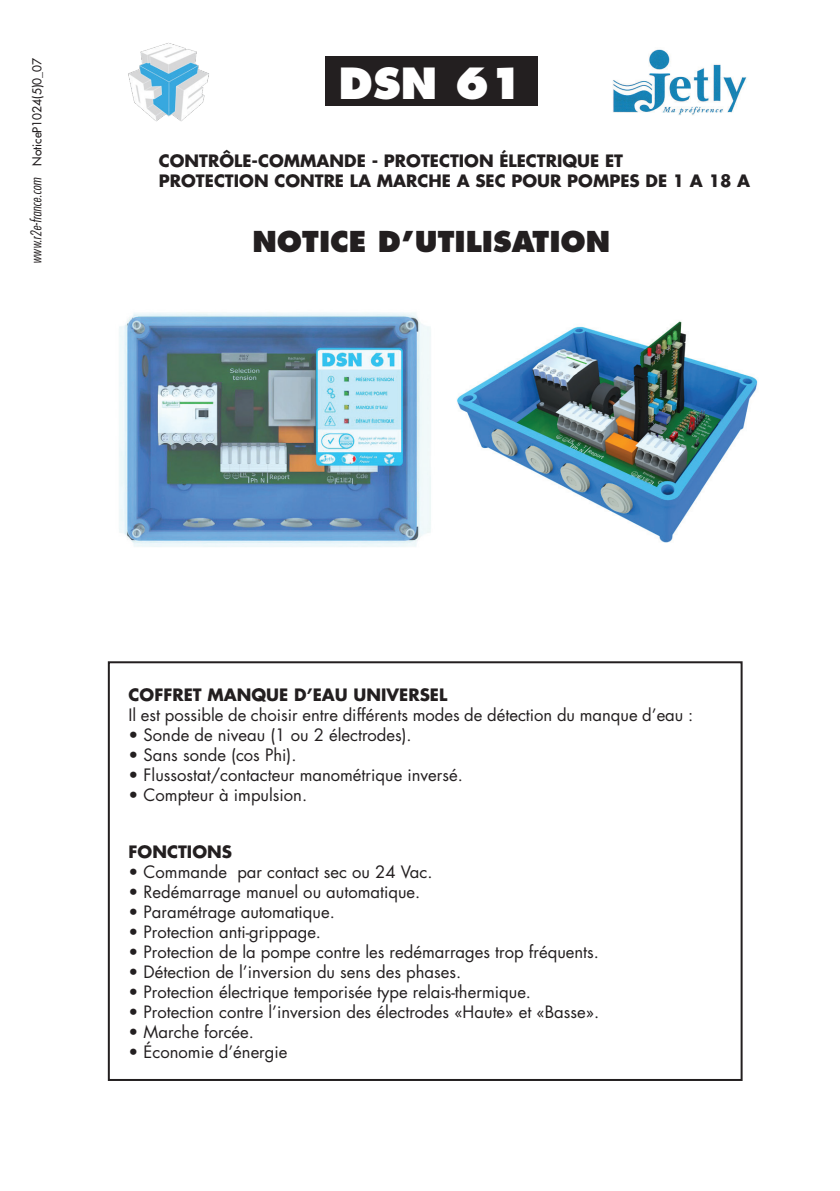
<style>
.page{position:relative;width:840px;height:1191px;background:#fff}
.page>*{position:absolute;margin:0;border:0;box-sizing:border-box;transform-origin:0 0}
.t1{font:800 41.8px "Futura Std";color:#fff}
.t2{font:800 28px "Futura Std";color:#231f20}
.t3{font:16.6px "Futura Std";color:#231f20}
.t4{font:700 16.6px/20px "Futura Std";color:#231f20}
.t5{font:italic 300 condensed 14.6px "Futura Std";color:#231f20}
.s1{font-weight:500;font-style:normal;font-stretch:normal;font-size:12px}
</style>
<div class="page">
<div style="left:325px;top:57px;width:212px;height:49px;background:#231f20"></div>
<img style="left:613px;top:49px;width:134px;height:66px">
<img style="left:128px;top:43px;width:81px;height:79px">
<div style="left:108px;top:661px;width:634px;height:420px;border:2px solid #231f20"></div>
<img style="left:119px;top:312px;width:312px;height:235px">
<img style="left:457px;top:320px;width:301px;height:223px">
<p class="t5" style="left:27px;top:264px;width:207px;rotate:-90deg">www.r2e-france.com <span class="s1">NoticeP1024(5)0_07</span></p>
<h1 class="t1" style="left:338px;top:56px;width:187px">DSN 61</h1>
<p class="t4" style="left:159px;top:150px;width:592px">CONTRÔLE-COMMANDE - PROTECTION ÉLECTRIQUE ET<br>PROTECTION CONTRE LA MARCHE A SEC POUR POMPES DE 1 A 18 A</p>
<h2 class="t2" style="left:252px;top:224px;width:359px">NOTICE D’UTILISATION</h2>
<p class="t4" style="left:128px;top:685px;width:320px">COFFRET MANQUE D’EAU UNIVERSEL</p>
<p class="t3" style="left:128px;top:704px;width:565px">Il est possible de choisir entre différents modes de détection du manque d’eau :</p>
<p class="t3" style="left:128px;top:724px;width:284px">• Sonde de niveau (1 ou 2 électrodes).</p>
<p class="t3" style="left:128px;top:744px;width:169px">• Sans sonde (cos Phi).</p>
<p class="t3" style="left:128px;top:764px;width:335px">• Flussostat/contacteur manométrique inversé.</p>
<p class="t3" style="left:128px;top:784px;width:180px">• Compteur à impulsion.</p>
<p class="t4" style="left:128px;top:841px;width:105px">FONCTIONS</p>
<p class="t3" style="left:128px;top:861px;width:305px">• Commande par contact sec ou 24 Vac.</p>
<p class="t3" style="left:128px;top:881px;width:293px">• Redémarrage manuel ou automatique.</p>
<p class="t3" style="left:128px;top:901px;width:208px">• Paramétrage automatique.</p>
<p class="t3" style="left:128px;top:921px;width:194px">• Protection anti-grippage.</p>
<p class="t3" style="left:128px;top:941px;width:471px">• Protection de la pompe contre les redémarrages trop fréquents.</p>
<p class="t3" style="left:128px;top:961px;width:334px">• Détection de l’inversion du sens des phases.</p>
<p class="t3" style="left:128px;top:981px;width:404px">• Protection électrique temporisée type relais-thermique.</p>
<p class="t3" style="left:128px;top:1001px;width:472px">• Protection contre l’inversion des électrodes «Haute» et «Basse».</p>
<p class="t3" style="left:128px;top:1021px;width:127px">• Marche forcée.</p>
<p class="t3" style="left:128px;top:1041px;width:160px">• Économie d’énergie</p>
</div>
